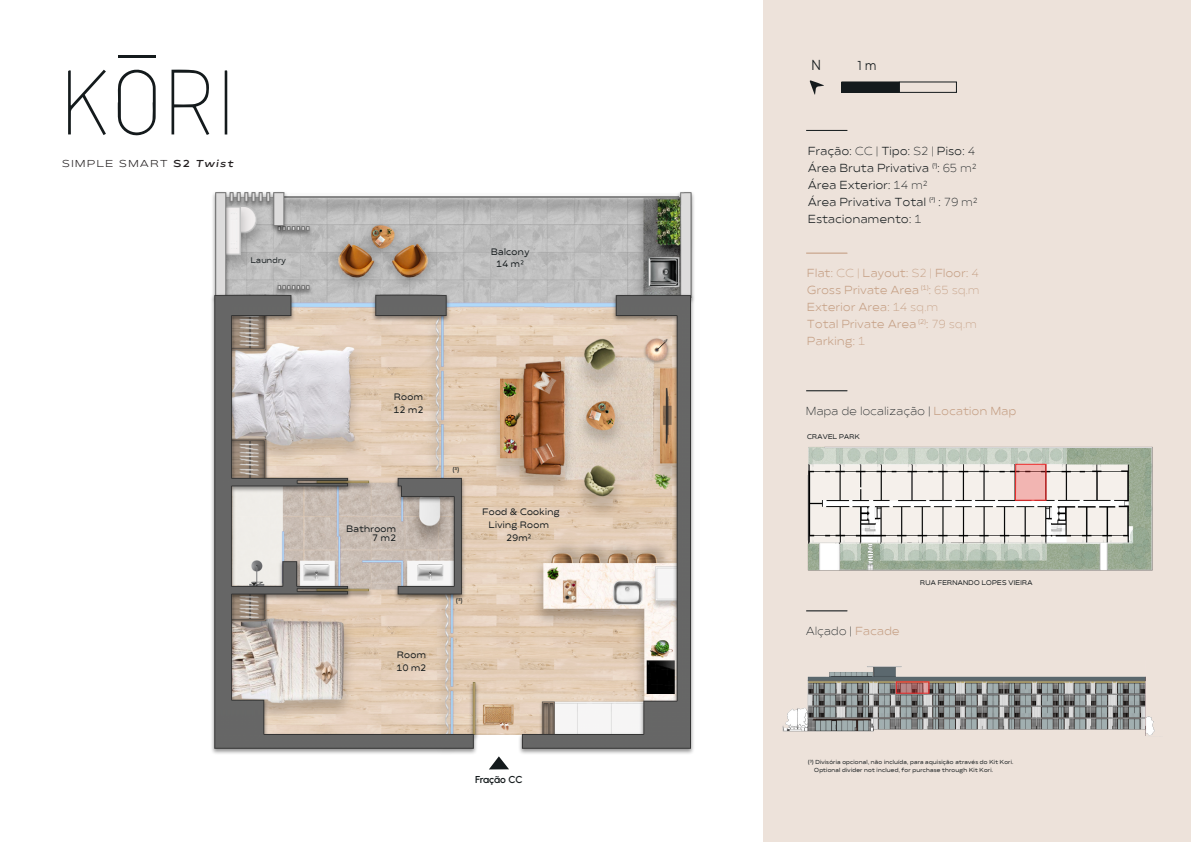
<style>
.page{position:relative;width:1191px;height:842px;background:#fff}
.page>*{position:absolute;margin:0;border:0;box-sizing:border-box;transform-origin:0 0}
.t1{font:14.5px "Montserrat";color:#141a1c;scale:.86 1}
.t2{font:13px "Montserrat";color:#141a1c;scale:.86 1}
.t3{font:11.6px/17px "Matahari Extended 400 Ext Reg";letter-spacing:.045em;color:#141a1c;scale:.86 1}
.t4{font:11.6px/17px "Matahari Extended 400 Ext Reg";letter-spacing:.045em;color:#c59f84;scale:.86 1}
.t5{font:300 11.6px "Matahari Extended 300 Ext";letter-spacing:.045em;color:#141a1c;scale:.86 1}
.t6{font:10px "Matahari Extended 400 Ext Reg";letter-spacing:.16em;color:#231f20}
.t7{font:600 10px "Urbanist";letter-spacing:-.015em;color:#141a1c}
.t8{font:9.3px/13px "Matahari Extended 600 Ext Sem Bd";letter-spacing:.045em;color:#141a1c;scale:.86 1}
.t9{font:8.1px "Matahari Extended 600 Ext Sem Bd";letter-spacing:.045em;color:#141a1c;scale:.86 1}
.t10{font:7px "Matahari Extended 600 Ext Sem Bd";color:#141a1c;scale:.86 1}
.t11{font:6.8px "Matahari Extended 600 Ext Sem Bd";letter-spacing:.045em;color:#141a1c;scale:.86 1}
.t12{font:5.8px/8px "Matahari Extended 600 Ext Sem Bd";letter-spacing:.045em;color:#141a1c;scale:.86 1}
.s1{font-family:"Matahari Extended 700 Ext";font-weight:700}
.s2{font-family:"Matahari Extended 700 Ex Bd Obl"}
.s3{font-family:"Matahari Extended 300 Ext";font-weight:300}
.s4{font-family:"Matahari Extended 400 Ext Reg";font-weight:400;color:#c59f84}
</style>
<div class="page">
<div style="left:762px;top:0;width:429px;height:842px;background:#ede2da"></div>
<img style="left:103px;top:0;width:745px;height:842px">
<div style="left:842px;top:82px;width:57px;height:10px;background:#141a1c"></div>
<div style="left:841px;top:81px;width:58px;height:12px;border:1px solid #141a1c"></div>
<div style="left:899px;top:81px;width:58px;height:12px;border:1px solid #141a1c"></div>
<hr style="left:806px;top:130px;width:41px;height:1px;background:#141a1c">
<hr style="left:806px;top:253px;width:41px;height:1px;background:#c59f84">
<hr style="left:806px;top:390px;width:41px;height:1px;background:#141a1c">
<hr style="left:806px;top:610px;width:41px;height:1px;background:#141a1c">
<svg style="left:810px;top:80px;width:14px;height:15px"></svg>
<svg style="left:489px;top:756px;width:20px;height:13px"></svg>
<svg style="left:171px;top:70px;width:38px;height:65px"></svg>
<svg style="left:118px;top:68px;width:38px;height:68px"></svg>
<svg style="left:68px;top:70px;width:38px;height:65px"></svg>
<svg style="left:225px;top:70px;width:2px;height:64px"></svg>
<hr style="left:118px;top:55px;width:38px;height:3px;background:#141a1c">
<img style="left:797px;top:436px;width:356px;height:147px">
<img style="left:797px;top:464px;width:331px;height:78px">
<img style="left:782px;top:656px;width:373px;height:87px">
<svg style="left:897px;top:683px;width:30px;height:9px"></svg>
<div style="left:895px;top:681px;width:34px;height:13px;border:1px solid #ee2d2d"></div>
<svg style="left:1017px;top:466px;width:27px;height:33px"></svg>
<div style="left:1015px;top:464px;width:31px;height:37px;border:1px solid #ee2d2d"></div>
<h3 class="t6" style="left:62px;top:156px;width:173px">SIMPLE SMART <span class="s1">S2</span> <span class="s2">Twist</span></h3>
<h3 class="t9" style="left:251px;top:255px;width:42px">Laundry</h3>
<h3 class="t8" style="left:491px;top:246px;width:46px;line-height:12px;text-align:center">Balcony<br>14 m2</h3>
<h3 class="t8" style="left:394px;top:390px;width:36px">Room<br>12 m2</h3>
<h3 class="t8" style="left:346px;top:524px;width:59px;line-height:9px;text-align:right">Bathroom<br>7 m2</h3>
<h3 class="t8" style="left:397px;top:648px;width:36px">Room<br>10 m2</h3>
<p class="t10" style="left:453px;top:465px;width:9px">(3)</p>
<h3 class="t8" style="left:482px;top:506px;width:91px;text-align:center">Food &amp; Cooking<br>Living Room<br>29m2</h3>
<p class="t10" style="left:456px;top:595px;width:9px">(3)</p>
<h3 class="t7" style="left:475px;top:772px;width:49px">Fração CC</h3>
<h1 class="t1" style="left:811px;top:54px;width:13px">N</h1>
<h2 class="t2" style="left:857px;top:56px;width:23px">1 m</h2>
<h3 class="t3" style="left:808px;top:142px;width:198px">Fração: <span class="s3">CC |</span> Tipo: <span class="s3">S2 |</span> Piso: <span class="s3">4<br></span>Área Bruta Privativa <sup>(1)</sup>: <span class="s3">65 m2<br></span>Área Exterior: <span class="s3">14 m2<br></span>Área Privativa Total <sup>(2)</sup> : <span class="s3">79 m2<br></span>Estacionamento: <span class="s3">1</span></h3>
<h3 class="t4" style="left:807px;top:265px;width:202px">Flat: <span class="s3">CC |</span> Layout: <span class="s3">S2 |</span> Floor: <span class="s3">4<br></span>Gross Private Area <sup>(1)</sup>: <span class="s3">65 sq.m<br></span>Exterior Area: <span class="s3">14 sq.m<br></span>Total Private Area <sup>(2)</sup>: <span class="s3">79 sq.m<br></span>Parking: <span class="s3">1</span></h3>
<h3 class="t5" style="left:806px;top:403px;width:245px">Mapa de localização | <span class="s4">Location Map</span></h3>
<p class="t11" style="left:807px;top:432px;width:63px">CRAVEL PARK</p>
<h3 class="t5" style="left:806px;top:623px;width:110px">Alçado | <span class="s4">Facade</span></h3>
<p class="t11" style="left:920px;top:578px;width:132px">RUA FERNANDO LOPES VIEIRA</p>
<p class="t12" style="left:814px;top:758px;width:233px;text-indent:-6px">(3) Divisória opcional, não incluída, para aquisição através do Kit Kori.<br>Optional divider not inclued, for purchase through Kit Kori.</p>
</div>
